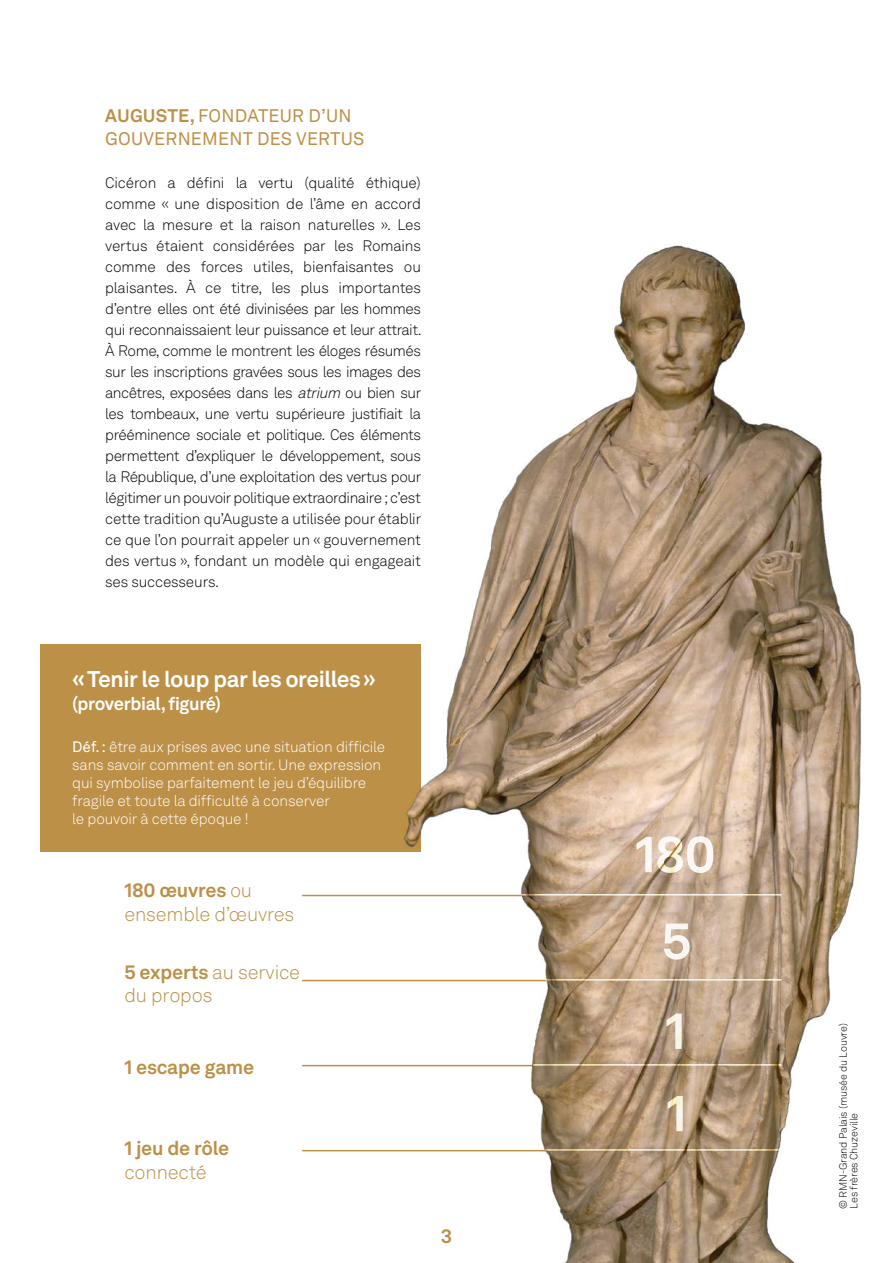
<style>
.page{position:relative;width:893px;height:1263px;background:#fff}
.page>*{position:absolute;margin:0;border:0;box-sizing:border-box;transform-origin:0 0}
.t1{font:700 51px/88.3px "Akkurat LL";color:#fff;text-align:center}
.t2{font:700 22.5px "Akkurat LL";letter-spacing:-.02em;color:#fff}
.t3{font:300 19.5px/23.4px "Akkurat LL";letter-spacing:-.01em;color:#bc9047}
.t4{font:700 19.5px "Akkurat LL";letter-spacing:-.01em;color:#bc9047}
.t5{font:18px/22.5px "Akkurat LL";letter-spacing:.01em;color:#bc9047}
.t6{font:700 18px "Akkurat LL";letter-spacing:-.02em;color:#fff}
.t7{font:300 15px/21px "Akkurat LL";letter-spacing:-.01em;color:#000;text-align:justify}
.t8{font:300 15px/18px "Akkurat LL";letter-spacing:-.01em;color:#fff}
.t9{font:300 10.5px/10.5px "Akkurat LL";letter-spacing:-.01em;color:#000}
.s1{font-weight:700}
.s2{font-style:italic}
.s3{font-weight:400}
</style>
<div class="page">
<hr style="left:302px;top:980px;width:317px;height:1px;background:#bc9047">
<hr style="left:302px;top:1150px;width:317px;height:1px;background:#bc9047">
<hr style="left:302px;top:1065px;width:317px;height:1px;background:#bc9047">
<hr style="left:302px;top:895px;width:317px;height:1px;background:#bc9047">
<div style="left:40px;top:644px;width:381px;height:207px;background:#bc9047"></div>
<img style="left:387px;top:243px;width:475px;height:1020px">
<hr style="left:521px;top:894px;width:260px;height:1px;background:#fff">
<hr style="left:545px;top:979px;width:236px;height:1px;background:#fff">
<hr style="left:533px;top:1064px;width:248px;height:1px;background:#fff">
<hr style="left:545px;top:1149px;width:249px;height:2px;background:#fff">
<p class="t5" style="left:105px;top:104px;width:261px"><span class="s1">AUGUSTE,</span> FONDATEUR D’UN<br>GOUVERNEMENT DES VERTUS</p>
<p class="t7" style="left:105px;top:172px;width:318px">Cicéron a défini la vertu (qualité éthique) comme « une disposition de l’âme en accord avec la mesure et la raison naturelles ». Les vertus étaient considérées par les Romains comme des forces utiles, bienfaisantes ou plaisantes. À ce titre, les plus importantes d’entre elles ont été divinisées par les hommes qui reconnaissaient leur puissance et leur attrait.<br>À Rome, comme le montrent les éloges résumés sur les inscriptions gravées sous les images des ancêtres, exposées dans les <span class="s2">atrium</span> ou bien sur les tombeaux, une vertu supérieure justifiait la prééminence sociale et politique. Ces éléments permettent d’expliquer le développement, sous la République, d’une exploitation des vertus pour légitimer un pouvoir politique extraordinaire ; c’est cette tradition qu’Auguste a utilisée pour établir ce que l’on pourrait appeler un « gouvernement des vertus », fondant un modèle qui engageait ses successeurs.</p>
<h2 class="t2" style="left:72px;top:662px;width:305px">« Tenir le loup par les oreilles »</h2>
<p class="t6" style="left:72px;top:690px;width:150px">(proverbial, figuré)</p>
<p class="t8" style="left:72px;top:737px;width:315px"><span class="s3">Déf. :</span> être aux prises avec une situation difficile sans savoir comment en sortir. Une expression qui symbolise parfaitement le jeu d’équilibre fragile et toute la difficulté à conserver<br>le pouvoir à cette époque !</p>
<h3 class="t3" style="left:124px;top:878px;width:171px"><span class="s1">180 œuvres</span> ou ensemble d’œuvres</h3>
<h3 class="t3" style="left:124px;top:960px;width:177px"><span class="s1">5 experts</span> au service du propos</h3>
<h3 class="t4" style="left:124px;top:1052px;width:131px">1 escape game</h3>
<h3 class="t4" style="left:124px;top:1133px;width:106px">1 jeu de rôle</h3>
<h3 class="t3" style="left:124px;top:1159px;width:84px">connecté</h3>
<h3 class="t4" style="left:441px;top:1221px;width:13px">3</h3>
<h1 class="t1" style="left:635px;top:807px;width:82px">180<br>5<br>1</h1>
<h1 class="t1" style="left:666px;top:1066px;width:22px">1</h1>
<p class="t9" style="left:838px;top:1208px;width:187px;rotate:-90deg">© RMN-Grand Palais (musée du Louvre)<br>Les frères Chuzeville</p>
</div>
